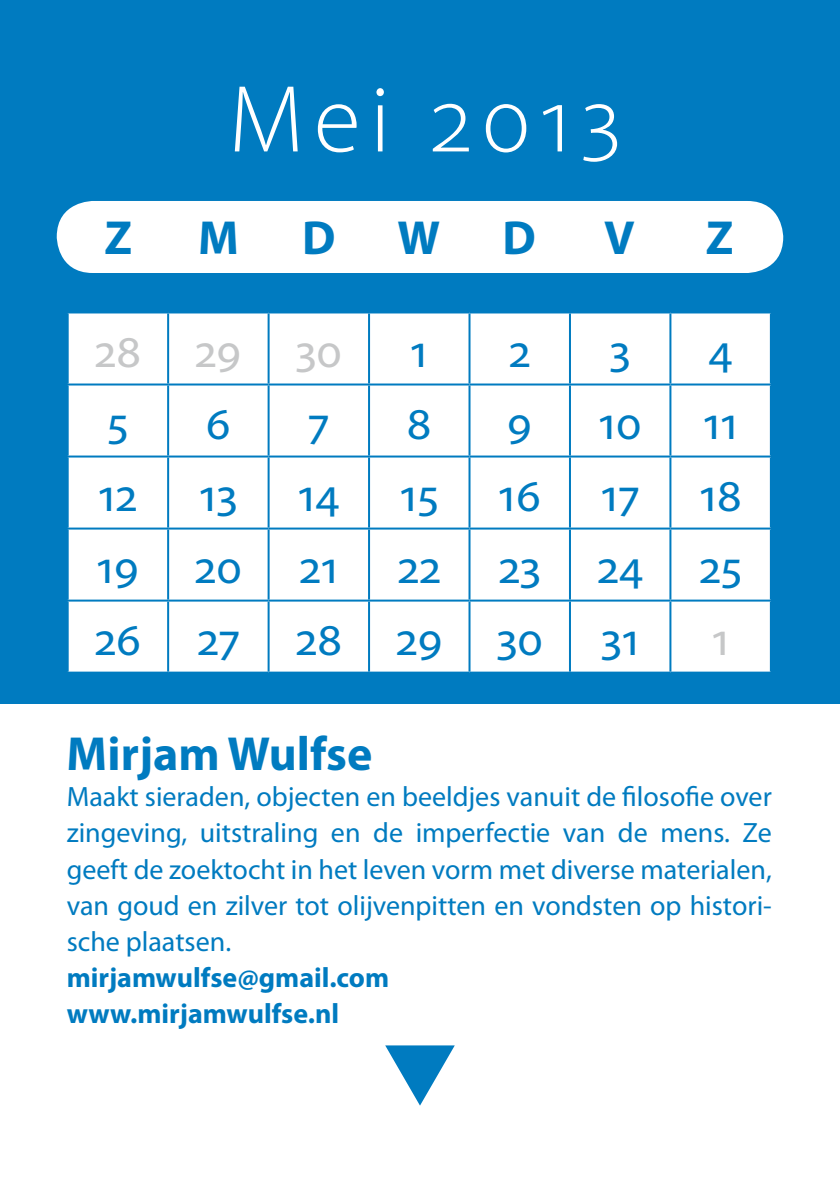
<style>
.page{position:relative;width:840px;height:1191px;background:#fff}
.page>*{position:absolute;margin:0;border:0;box-sizing:border-box;transform-origin:0 0}
.t1{font:300 96px "Myriad Pro";letter-spacing:.1em;color:#fff}
.t2{font:48px/72px "Myriad Pro";color:#007bc0;text-align:justify}
.t3{font:700 48px "Myriad Pro";color:#007bc0}
.t4{font:48px "Myriad Pro";color:#c6c7c8}
.t5{font:28px/36px "Myriad Pro";color:#007bc0;text-align:justify}
.t6{font:700 28px/36px "Myriad Pro";color:#007bc0}
</style>
<div class="page">
<div style="left:0;top:0;width:839px;height:703px;background:#007bc0"></div>
<div style="left:69px;top:313px;width:700px;height:358px;background:#fff"></div>
<hr style="left:167px;top:313px;width:2px;height:70px;background:#007bc0">
<hr style="left:267px;top:313px;width:2px;height:70px;background:#007bc0">
<hr style="left:368px;top:313px;width:2px;height:70px;background:#007bc0">
<hr style="left:468px;top:313px;width:2px;height:70px;background:#007bc0">
<hr style="left:568px;top:313px;width:2px;height:70px;background:#007bc0">
<hr style="left:669px;top:313px;width:2px;height:70px;background:#007bc0">
<hr style="left:67px;top:383px;width:101px;height:2px;background:#007bc0">
<hr style="left:168px;top:383px;width:100px;height:2px;background:#007bc0">
<hr style="left:167px;top:385px;width:2px;height:70px;background:#007bc0">
<hr style="left:268px;top:383px;width:101px;height:2px;background:#007bc0">
<hr style="left:267px;top:385px;width:2px;height:70px;background:#007bc0">
<hr style="left:369px;top:383px;width:100px;height:2px;background:#007bc0">
<hr style="left:368px;top:385px;width:2px;height:70px;background:#007bc0">
<hr style="left:469px;top:383px;width:100px;height:2px;background:#007bc0">
<hr style="left:468px;top:385px;width:2px;height:70px;background:#007bc0">
<hr style="left:569px;top:383px;width:101px;height:2px;background:#007bc0">
<hr style="left:568px;top:385px;width:2px;height:70px;background:#007bc0">
<hr style="left:670px;top:383px;width:101px;height:2px;background:#007bc0">
<hr style="left:669px;top:385px;width:2px;height:70px;background:#007bc0">
<hr style="left:67px;top:455px;width:101px;height:2px;background:#007bc0">
<hr style="left:168px;top:455px;width:100px;height:2px;background:#007bc0">
<hr style="left:167px;top:457px;width:2px;height:70px;background:#007bc0">
<hr style="left:268px;top:455px;width:101px;height:2px;background:#007bc0">
<hr style="left:267px;top:457px;width:2px;height:70px;background:#007bc0">
<hr style="left:369px;top:455px;width:100px;height:2px;background:#007bc0">
<hr style="left:368px;top:457px;width:2px;height:70px;background:#007bc0">
<hr style="left:469px;top:455px;width:100px;height:2px;background:#007bc0">
<hr style="left:468px;top:457px;width:2px;height:70px;background:#007bc0">
<hr style="left:569px;top:455px;width:101px;height:2px;background:#007bc0">
<hr style="left:568px;top:457px;width:2px;height:70px;background:#007bc0">
<hr style="left:670px;top:455px;width:101px;height:2px;background:#007bc0">
<hr style="left:669px;top:457px;width:2px;height:70px;background:#007bc0">
<hr style="left:67px;top:527px;width:101px;height:2px;background:#007bc0">
<hr style="left:168px;top:527px;width:100px;height:2px;background:#007bc0">
<hr style="left:167px;top:529px;width:2px;height:70px;background:#007bc0">
<hr style="left:268px;top:527px;width:101px;height:2px;background:#007bc0">
<hr style="left:267px;top:529px;width:2px;height:70px;background:#007bc0">
<hr style="left:369px;top:527px;width:100px;height:2px;background:#007bc0">
<hr style="left:368px;top:529px;width:2px;height:70px;background:#007bc0">
<hr style="left:469px;top:527px;width:100px;height:2px;background:#007bc0">
<hr style="left:468px;top:529px;width:2px;height:70px;background:#007bc0">
<hr style="left:569px;top:527px;width:101px;height:2px;background:#007bc0">
<hr style="left:568px;top:529px;width:2px;height:70px;background:#007bc0">
<hr style="left:670px;top:527px;width:101px;height:2px;background:#007bc0">
<hr style="left:669px;top:529px;width:2px;height:70px;background:#007bc0">
<hr style="left:67px;top:599px;width:101px;height:2px;background:#007bc0">
<hr style="left:168px;top:599px;width:100px;height:2px;background:#007bc0">
<hr style="left:167px;top:601px;width:2px;height:70px;background:#007bc0">
<hr style="left:268px;top:599px;width:101px;height:2px;background:#007bc0">
<hr style="left:267px;top:601px;width:2px;height:70px;background:#007bc0">
<hr style="left:369px;top:599px;width:100px;height:2px;background:#007bc0">
<hr style="left:368px;top:601px;width:2px;height:70px;background:#007bc0">
<hr style="left:469px;top:599px;width:100px;height:2px;background:#007bc0">
<hr style="left:468px;top:601px;width:2px;height:70px;background:#007bc0">
<hr style="left:569px;top:599px;width:101px;height:2px;background:#007bc0">
<hr style="left:568px;top:601px;width:2px;height:70px;background:#007bc0">
<hr style="left:670px;top:599px;width:101px;height:2px;background:#007bc0">
<hr style="left:669px;top:601px;width:2px;height:70px;background:#007bc0">
<div style="left:57px;top:201px;width:725px;height:72px;background:#fff;border-radius:36px"></div>
<svg style="left:385px;top:1045px;width:69px;height:60px"></svg>
<h1 class="t1" style="left:229px;top:67px;width:393px">Mei 2013</h1>
<h2 class="t3" style="left:104px;top:211px;width:29px">Z</h2>
<h2 class="t3" style="left:198px;top:211px;width:42px">M</h2>
<h2 class="t3" style="left:302px;top:211px;width:35px">D</h2>
<h2 class="t3" style="left:397px;top:211px;width:44px">W</h2>
<h2 class="t3" style="left:502px;top:211px;width:35px">D</h2>
<h2 class="t3" style="left:604px;top:211px;width:32px">V</h2>
<h2 class="t3" style="left:705px;top:211px;width:29px">Z</h2>
<h2 class="t4" style="left:95px;top:324px;width:248px">28 29 30</h2>
<h2 class="t2" style="left:410px;top:315px;width:19px">1</h2>
<h2 class="t2" style="left:508px;top:315px;width:23px">2</h2>
<h2 class="t2" style="left:609px;top:315px;width:22px">3</h2>
<h2 class="t2" style="left:708px;top:315px;width:26px">4</h2>
<h2 class="t2" style="left:107px;top:387px;width:23px">5</h2>
<h2 class="t2" style="left:206px;top:387px;width:26px">6</h2>
<h2 class="t2" style="left:308px;top:387px;width:22px">7</h2>
<h2 class="t2" style="left:407px;top:387px;width:26px">8</h2>
<h2 class="t2" style="left:507px;top:387px;width:26px">9</h2>
<h2 class="t2" style="left:598px;top:387px;width:44px">10</h2>
<h2 class="t2" style="left:703px;top:387px;width:36px">11</h2>
<h2 class="t2" style="left:95px;top:459px;width:648px;text-indent:604px">18<br>19 20 21 22 23 24 25<br>26 27 28 29 30 31</h2>
<h2 class="t2" style="left:98px;top:459px;width:40px">12</h2>
<h2 class="t2" style="left:199px;top:459px;width:40px">13</h2>
<h2 class="t2" style="left:298px;top:459px;width:43px">14</h2>
<h2 class="t2" style="left:400px;top:459px;width:142px">15 16</h2>
<h2 class="t2" style="left:601px;top:459px;width:39px">17</h2>
<h2 class="t4" style="left:711px;top:612px;width:19px">1</h2>
<h2 class="t3" style="left:67px;top:727px;width:307px">Mirjam Wulfse</h2>
<p class="t5" style="left:67px;top:779px;width:706px">Maakt sieraden, objecten en beeldjes vanuit de filosofie over zingeving, uitstraling en de imperfectie van de mens. Ze geeft de zoektocht in het leven vorm met diverse materialen, van goud en zilver tot olijvenpitten en vondsten op histori&shy;sche plaatsen.</p>
<p class="t6" style="left:67px;top:959px;width:324px">mirjamwulfse@gmail.com www.mirjamwulfse.nl</p>
</div>
